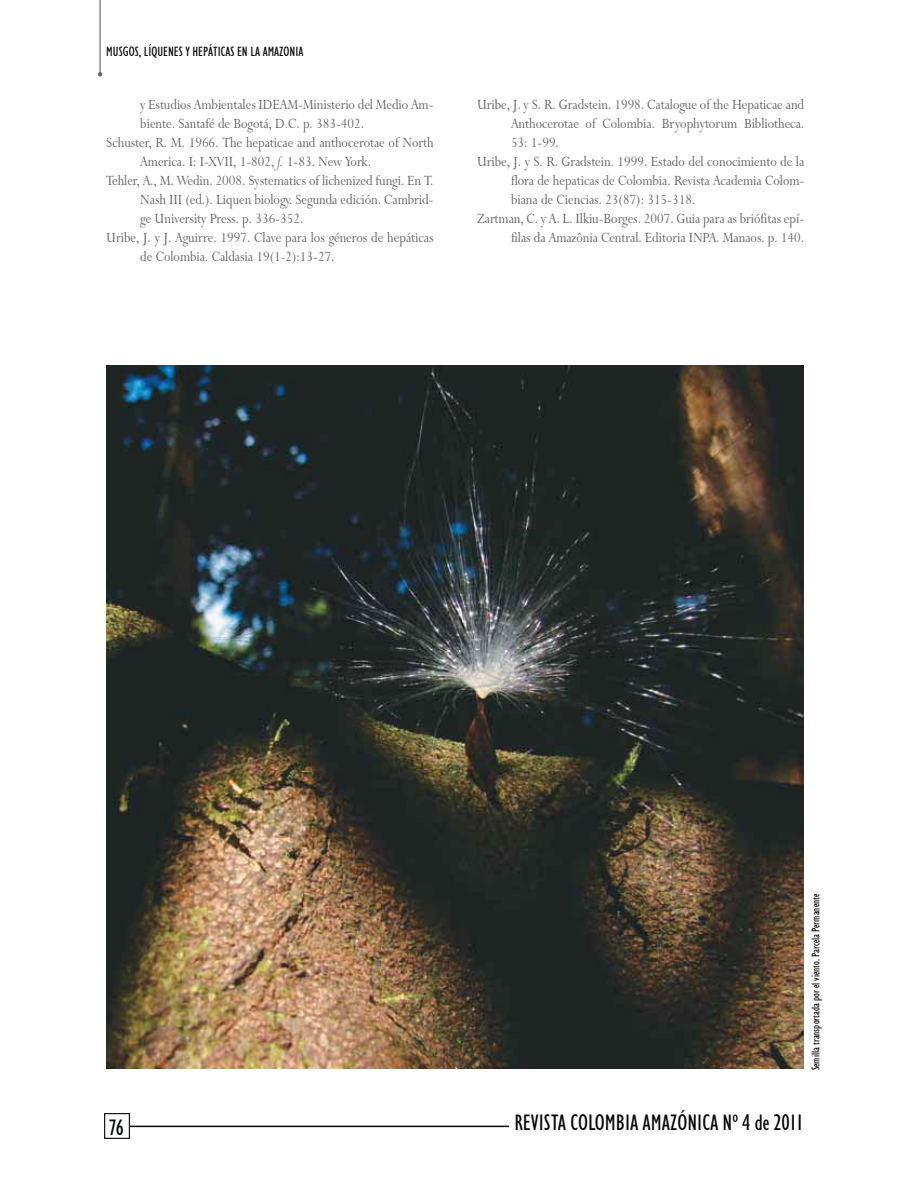
<style>
.page{position:relative;width:918px;height:1188px;background:#fff}
.page>*{position:absolute;margin:0;border:0;box-sizing:border-box;transform-origin:0 0}
.t1{font:condensed 22.5px "Humanist 521 BT";color:#040809}
.t2{font:15.75px "Lapidary 333 BT";color:#636567;scale:.9 1}
.t3{font:condensed 13.5px "Humanist 521 BT";color:#040809}
.t4{font:condensed 11.25px "Humanist 521 BT";color:#040809}
.s1{font-style:italic}
</style>
<div class="page">
<hr style="left:99px;top:0;width:2px;height:74px;background:#636567">
<svg style="left:98px;top:72px;width:4px;height:5px"></svg>
<hr style="left:130px;top:1126px;width:379px;height:1px;background:#040809">
<div style="left:104px;top:1113px;width:26px;height:26px;border:1px solid #040809"></div>
<img style="left:106px;top:365px;width:697px;height:704px">
<p class="t3" style="left:106px;top:44px;width:199px">MUSGOS, LÍQUENES Y HEPÁTICAS EN LA AMAZONIA</p>
<p class="t2" style="left:140px;top:96px;width:327px">y Estudios Ambientales IDEAM-Ministerio del Medio Am-</p>
<p class="t2" style="left:140px;top:115px;width:250px">biente. Santafé de Bogotá, D.C. p. 383-402.</p>
<p class="t2" style="left:106px;top:134px;width:365px">Schuster, R. M. 1966. The hepaticae and anthocerotae of North</p>
<p class="t2" style="left:140px;top:153px;width:258px">America. I: I-XVII, 1-802, <span class="s1">f.</span> 1-83. New York.</p>
<p class="t2" style="left:106px;top:172px;width:365px">Tehler, A., M. Wedin. 2008. Systematics of lichenized fungi. En T.</p>
<p class="t2" style="left:140px;top:191px;width:327px">Nash III (ed.). Liquen biology. Segunda edición. Cambrid-</p>
<p class="t2" style="left:140px;top:210px;width:183px">ge University Press. p. 336-352.</p>
<p class="t2" style="left:106px;top:228px;width:365px">Uribe, J. y J. Aguirre. 1997. Clave para los géneros de hepáticas</p>
<p class="t2" style="left:140px;top:247px;width:217px">de Colombia. Caldasia 19(1-2):13-27.</p>
<p class="t2" style="left:477px;top:96px;width:365px">Uribe, J. y S. R. Gradstein. 1998. Catalogue of the Hepaticae and</p>
<p class="t2" style="left:511px;top:115px;width:327px">Anthocerotae of Colombia. Bryophytorum Bibliotheca.</p>
<p class="t2" style="left:511px;top:134px;width:55px">53: 1-99.</p>
<p class="t2" style="left:477px;top:153px;width:365px">Uribe, J. y S. R. Gradstein. 1999. Estado del conocimiento de la</p>
<p class="t2" style="left:511px;top:172px;width:327px">flora de hepaticas de Colombia. Revista Academia Colom-</p>
<p class="t2" style="left:511px;top:191px;width:206px">biana de Ciencias. 23(87): 315-318.</p>
<p class="t2" style="left:477px;top:210px;width:365px">Zartman, C. y A. L. Ilkiu-Borges. 2007. Guia para as briófitas epí-</p>
<p class="t2" style="left:511px;top:228px;width:327px">filas da Amazônia Central. Editoria INPA. Manaos. p. 140.</p>
<h1 class="t1" style="left:109px;top:1114px;width:16px">76</h1>
<p class="t4" style="left:809px;top:1070px;width:178px;rotate:-90deg">Semilla transportada por el viento. Parcela Permanente</p>
<h1 class="t1" style="left:514px;top:1109px;width:290px">REVISTA COLOMBIA AMAZÓNICA Nº 4 de 2011</h1>
</div>
